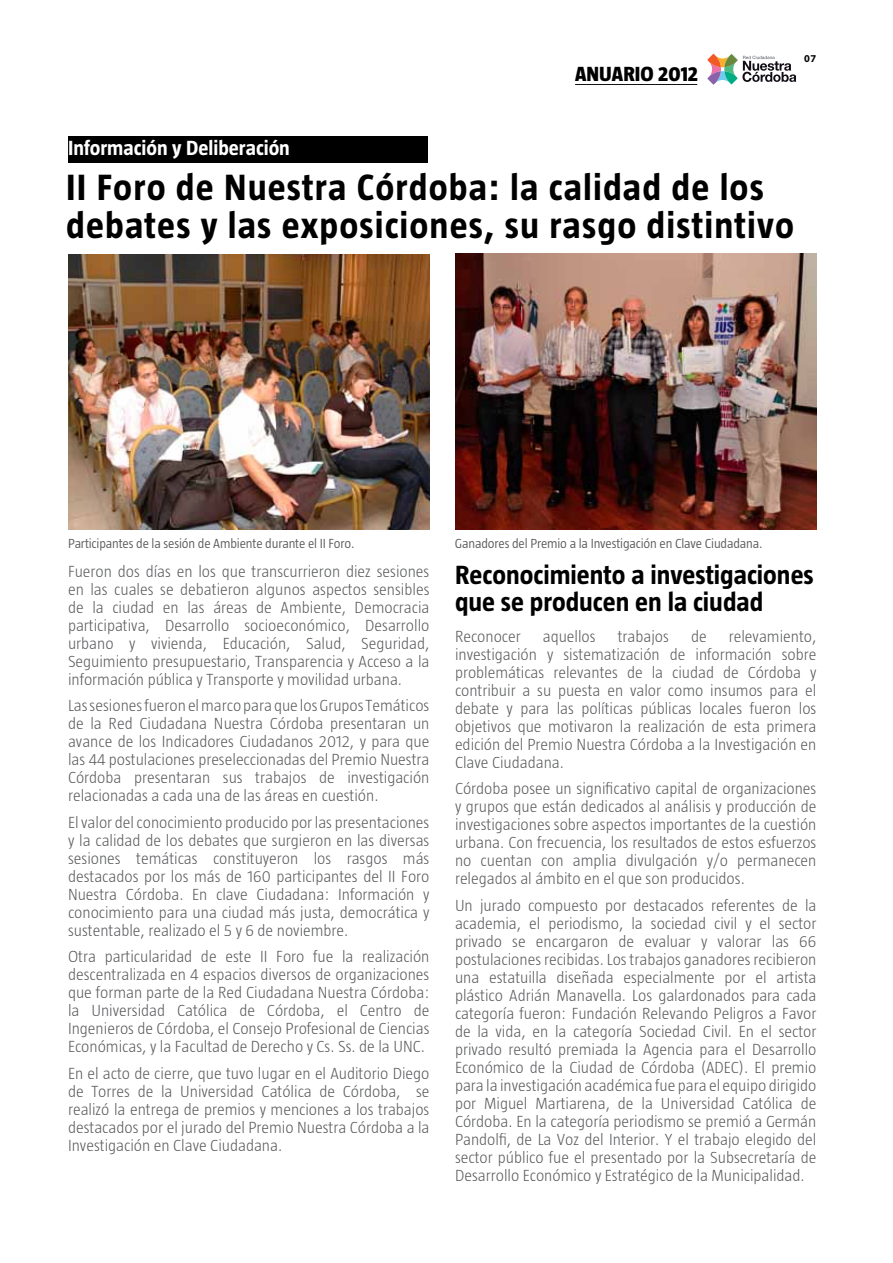
<style>
.page{position:relative;width:893px;height:1263px;background:#fff}
.page>*{position:absolute;margin:0;border:0;box-sizing:border-box;transform-origin:0 0}
.t1{font:700 37.5px/37.5px "Taz";letter-spacing:.03em;color:#000}
.t2{font:700 27px/27px "Taz";color:#000}
.t3{font:700 21px "Taz";color:#fff}
.t4{font:800 21px "Taz";color:#000}
.t5{font:300 16.5px/18px "Taz";color:#58595b;text-align:justify}
.t6{font:300 13.5px "Taz";letter-spacing:-.01em;color:#58595b}
.t7{font:700 10.5px "Myriad Pro";color:#000200}
</style>
<div class="page">
<svg style="left:707px;top:54px;width:89px;height:31px"></svg>
<hr style="left:575px;top:84px;width:122px;height:1px;background:#000">
<div style="left:68px;top:136px;width:360px;height:26px;background:#000"></div>
<img style="left:455px;top:253px;width:361px;height:277px">
<img style="left:68px;top:255px;width:362px;height:275px">
<p class="t4" style="left:575px;top:62px;width:124px">ANUARIO 2012</p>
<p class="t7" style="left:804px;top:51px;width:14px">07</p>
<p class="t3" style="left:68px;top:136px;width:223px">Información y Deliberación</p>
<h1 class="t1" style="left:66px;top:168px;width:729px">II Foro de Nuestra Córdoba: la calidad de los debates y las exposiciones, su rasgo distintivo</h1>
<p class="t6" style="left:68px;top:536px;width:288px">Participantes de la sesión de Ambiente durante el II Foro.</p>
<p class="t6" style="left:455px;top:536px;width:309px">Ganadores del Premio a la Investigación en Clave Ciudadana.</p>
<p class="t5" style="left:68px;top:562px;width:363px">Fueron dos días en los que transcurrieron diez sesiones en las cuales se debatieron algunos aspectos sensibles de la ciudad en las áreas de Ambiente, Democracia participativa, Desarrollo socioeconómico, Desarrollo urbano y vivienda, Educación, Salud, Seguridad, Seguimiento presupuestario, Transparencia y Acceso a la información pública y Transporte y movilidad urbana.</p>
<p class="t5" style="left:68px;top:696px;width:363px">Las sesiones fueron el marco para que los Grupos Temáticos de la Red Ciudadana Nuestra Córdoba presentaran un avance de los Indicadores Ciudadanos 2012, y para que las 44 postulaciones preseleccionadas del Premio Nuestra Córdoba presentaran sus trabajos de investigación relacionadas a cada una de las áreas en cuestión.</p>
<p class="t5" style="left:68px;top:813px;width:363px">El valor del conocimiento producido por las presentaciones y la calidad de los debates que surgieron en las diversas sesiones temáticas constituyeron los rasgos más destacados por los más de 160 participantes del II Foro Nuestra Córdoba. En clave Ciudadana: Información y conocimiento para una ciudad más justa, democrática y sustentable, realizado el 5 y 6 de noviembre.</p>
<p class="t5" style="left:68px;top:947px;width:363px">Otra particularidad de este II Foro fue la realización descentralizada en 4 espacios diversos de organizaciones que forman parte de la Red Ciudadana Nuestra Córdoba: la Universidad Católica de Córdoba, el Centro de Ingenieros de Córdoba, el Consejo Profesional de Ciencias Económicas, y la Facultad de Derecho y Cs. Ss. de la UNC.</p>
<p class="t5" style="left:68px;top:1064px;width:363px">En el acto de cierre, que tuvo lugar en el Auditorio Diego de Torres de la Universidad Católica de Córdoba, se realizó la entrega de premios y menciones a los trabajos destacados por el jurado del Premio Nuestra Córdoba a la Investigación en Clave Ciudadana.</p>
<h2 class="t2" style="left:455px;top:561px;width:360px">Reconocimiento a investigaciones que se producen en la ciudad</h2>
<p class="t5" style="left:455px;top:627px;width:67px">Reconocer</p>
<p class="t5" style="left:543px;top:627px;width:54px">aquellos</p>
<p class="t5" style="left:618px;top:627px;width:53px">trabajos</p>
<p class="t5" style="left:691px;top:627px;width:17px">de</p>
<p class="t5" style="left:455px;top:627px;width:363px;text-indent:274px">relevamiento, investigación y sistematización de información sobre problemáticas relevantes de la ciudad de Córdoba y contribuir a su puesta en valor como insumos para el debate y para las políticas públicas locales fueron los objetivos que motivaron la realización de esta primera edición del Premio Nuestra Córdoba a la Investigación en Clave Ciudadana.</p>
<p class="t5" style="left:455px;top:779px;width:363px">Córdoba posee un significativo capital de organizaciones y grupos que están dedicados al análisis y producción de investigaciones sobre aspectos importantes de la cuestión urbana. Con frecuencia, los resultados de estos esfuerzos no cuentan con amplia divulgación y/o permanecen relegados al ámbito en el que son producidos.</p>
<p class="t5" style="left:455px;top:896px;width:363px">Un jurado compuesto por destacados referentes de la academia, el periodismo, la sociedad civil y el sector privado se encargaron de evaluar y valorar las 66 postulaciones recibidas. Los trabajos ganadores recibieron una estatuilla diseñada especialmente por el artista plástico Adrián Manavella. Los galardonados para cada categoría fueron: Fundación Relevando Peligros a Favor de la vida, en la categoría Sociedad Civil. En el sector privado resultó premiada la Agencia para el Desarrollo Económico de la Ciudad de Córdoba (ADEC). El premio para la investigación académica fue para el equipo dirigido por Miguel Martiarena, de la Universidad Católica de Córdoba. En la categoría periodismo se premió a Germán Pandolfi, de La Voz del Interior. Y el trabajo elegido del sector público fue el presentado por la Subsecretaría de Desarrollo Económico y Estratégico de la Municipalidad.</p>
</div>
